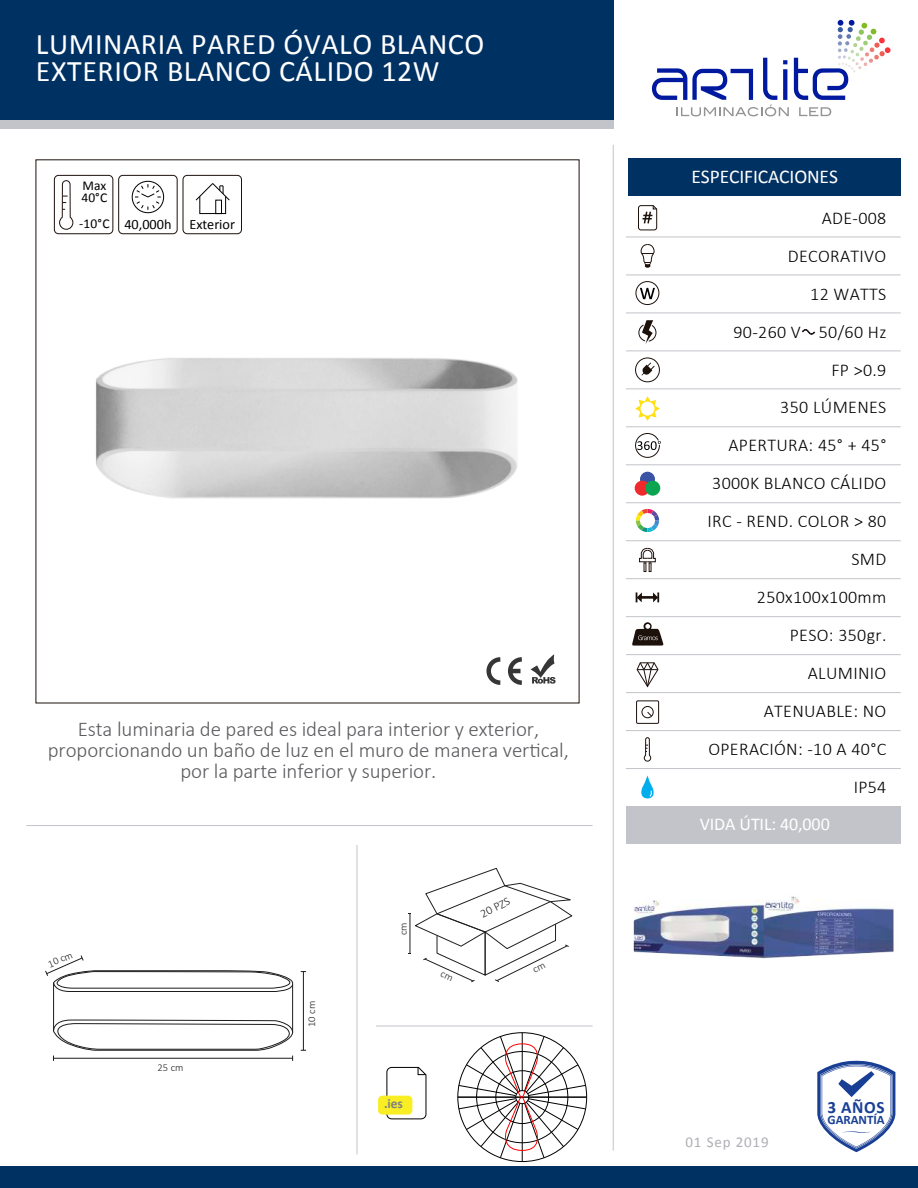
<style>
.page{position:relative;width:918px;height:1188px;background:#fff}
.page>*{position:absolute;margin:0;border:0;box-sizing:border-box;transform-origin:0 0}
.t1{font:30px/27px "Calibri";letter-spacing:.02em;color:#fff}
.t2{font:300 21px/21px "Calibri";letter-spacing:-.005em;color:#5b5b5f;text-align:center}
.t3{font:19.5px "Calibri";letter-spacing:-.005em;color:#fff}
.t4{font:300 18px/38px "Calibri";letter-spacing:.02em;color:#000;text-align:right}
.t5{font:18px "Calibri";letter-spacing:-.005em;color:#fff}
.t6{font:700 17.25px "Calibri";color:#193f95}
.t7{font:15px "Calibri";letter-spacing:.055em;color:#afaeb5}
.t8{font:14.25px "Calibri";color:#000}
.t9{font:13.5px/12px "Calibri";color:#000}
.t10{font:700 13.5px "Calibri";color:#7e8181}
.t11{font:700 12.9px "Calibri";letter-spacing:-.005em;color:#193f95}
.t12{font:300 12px "Calibri";color:#211e1e}
.t13{font:300 10.5px "Calibri";color:#1e1b1b}
.t14{font:300 10.5px "Calibri";color:#211e1e}
.s1{font-size:13.5px}
</style>
<div class="page">
<div style="left:629px;top:158px;width:272px;height:38px;background:#003163"></div>
<div style="left:0;top:120px;width:613px;height:9px;background:#c3c4ca"></div>
<div style="left:0;top:0;width:613px;height:120px;background:#003163"></div>
<div style="left:0;top:1167px;width:918px;height:21px;background:#003163"></div>
<hr style="left:357px;top:845px;width:1px;height:309px;background:#c3c4ca">
<hr style="left:626px;top:768px;width:275px;height:1px;background:#c3c4ca">
<hr style="left:626px;top:730px;width:275px;height:1px;background:#c3c4ca">
<hr style="left:626px;top:806px;width:275px;height:1px;background:#c3c4ca">
<hr style="left:626px;top:692px;width:275px;height:1px;background:#c3c4ca">
<hr style="left:626px;top:654px;width:275px;height:1px;background:#c3c4ca">
<hr style="left:626px;top:616px;width:275px;height:1px;background:#c3c4ca">
<hr style="left:626px;top:578px;width:275px;height:1px;background:#c3c4ca">
<hr style="left:626px;top:540px;width:275px;height:1px;background:#c3c4ca">
<hr style="left:626px;top:502px;width:275px;height:1px;background:#c3c4ca">
<hr style="left:626px;top:464px;width:275px;height:1px;background:#c3c4ca">
<hr style="left:626px;top:426px;width:275px;height:1px;background:#c3c4ca">
<hr style="left:626px;top:388px;width:275px;height:1px;background:#c3c4ca">
<hr style="left:626px;top:350px;width:275px;height:1px;background:#c3c4ca">
<hr style="left:626px;top:313px;width:275px;height:1px;background:#c3c4ca">
<hr style="left:626px;top:275px;width:275px;height:1px;background:#c3c4ca">
<hr style="left:626px;top:237px;width:275px;height:1px;background:#c3c4ca">
<hr style="left:613px;top:145px;width:1px;height:1006px;background:#c3c4ca">
<hr style="left:26px;top:825px;width:567px;height:1px;background:#c3c4ca">
<hr style="left:376px;top:1026px;width:217px;height:1px;background:#c3c4ca">
<svg style="left:386px;top:1066px;width:41px;height:54px"></svg>
<div style="left:378px;top:1096px;width:34px;height:19px;background:#f8ee23;border-radius:4px"></div>
<svg style="left:652px;top:20px;width:239px;height:96px"></svg>
<div style="left:626px;top:807px;width:275px;height:37px;background:#c3c4ca"></div>
<svg style="left:638px;top:205px;width:19px;height:26px"></svg>
<svg style="left:641px;top:244px;width:13px;height:24px"></svg>
<div style="left:636px;top:281px;width:23px;height:24px;border:1px solid #1d110c;border-radius:50%"></div>
<svg style="left:640px;top:288px;width:15px;height:11px"></svg>
<svg style="left:639px;top:320px;width:17px;height:24px"></svg>
<div style="left:635px;top:358px;width:25px;height:24px;border:1px solid #1d110c;border-radius:50%"></div>
<svg style="left:642px;top:362px;width:13px;height:14px"></svg>
<svg style="left:635px;top:396px;width:25px;height:25px"></svg>
<svg style="left:635px;top:433px;width:26px;height:25px"></svg>
<div style="left:640px;top:472px;width:15px;height:15px;background:#3a53a4;border-radius:50%"></div>
<div style="left:635px;top:481px;width:15px;height:15px;background:#ee2a2d;border-radius:50%"></div>
<div style="left:645px;top:481px;width:15px;height:15px;background:#0ba450;border-radius:50%"></div>
<svg style="left:635px;top:508px;width:25px;height:25px"></svg>
<svg style="left:639px;top:548px;width:17px;height:24px"></svg>
<svg style="left:636px;top:592px;width:23px;height:10px"></svg>
<svg style="left:632px;top:622px;width:32px;height:24px"></svg>
<svg style="left:637px;top:662px;width:21px;height:25px"></svg>
<div style="left:636px;top:701px;width:23px;height:23px;border:1px solid #1d110c"></div>
<div style="left:642px;top:706px;width:11px;height:12px;border:1px solid #1d110c;border-radius:50%"></div>
<svg style="left:647px;top:712px;width:5px;height:5px"></svg>
<svg style="left:644px;top:737px;width:7px;height:25px"></svg>
<svg style="left:641px;top:775px;width:13px;height:23px"></svg>
<svg style="left:486px;top:654px;width:70px;height:31px"></svg>
<div style="left:54px;top:175px;width:59px;height:59px;border:1px solid #1d110c;border-radius:4px"></div>
<svg style="left:59px;top:180px;width:12px;height:49px"></svg>
<div style="left:118px;top:175px;width:60px;height:59px;border:1px solid #1d110c;border-radius:4px"></div>
<div style="left:132px;top:181px;width:32px;height:32px;border:1px solid #000;border-radius:50%"></div>
<svg style="left:136px;top:184px;width:24px;height:2px"></svg>
<div style="left:183px;top:175px;width:59px;height:59px;border:1px solid #1d110c;border-radius:4px"></div>
<svg style="left:209px;top:183px;width:15px;height:3px"></svg>
<svg style="left:457px;top:1032px;width:130px;height:130px"></svg>
<hr style="left:303px;top:972px;width:1px;height:78px;background:#1e1b1b">
<svg style="left:45px;top:955px;width:249px;height:106px"></svg>
<img style="left:63px;top:186px;width:485px;height:484px">
<img style="left:633px;top:896px;width:261px;height:63px">
<svg style="left:802px;top:329px;width:13px;height:6px"></svg>
<svg style="left:817px;top:1061px;width:79px;height:91px"></svg>
<svg style="left:409px;top:868px;width:164px;height:114px"></svg>
<h1 class="t1" style="left:36px;top:31px;width:450px">LUMINARIA PARED ÓVALO BLANCO<br>EXTERIOR BLANCO CÁLIDO 12W</h1>
<p class="t9" style="left:82px;top:180px;width:27px">Max<br>40°C</p>
<p class="t8" style="left:79px;top:215px;width:94px"><span class="s1">-10°C</span> 40,000h</p>
<p class="t8" style="left:189px;top:215px;width:47px">Exterior</p>
<p class="t2" style="left:48px;top:718px;width:523px">Esta luminaria de pared es ideal para interior y exterior, proporcionando un baño de luz en el muro de manera vertical, por la parte inferior y superior.</p>
<p class="t13" style="left:46px;top:958px;width:27px;rotate:-24deg">10 cm</p>
<p class="t13" style="left:158px;top:1061px;width:27px">25 cm</p>
<p class="t13" style="left:305px;top:1027px;width:27px;rotate:-90deg">10 cm</p>
<p class="t14" style="left:397px;top:935px;width:14px;rotate:-90deg">cm</p>
<p class="t10" style="left:384px;top:1095px;width:20px">.ies</p>
<p class="t12" style="left:478px;top:907px;width:33px;rotate:-26deg">20 PZS</p>
<p class="t3" style="left:692px;top:164px;width:148px">ESPECIFICACIONES</p>
<p class="t4" style="left:707px;top:198px;width:181px">ADE-008<br>DECORATIVO<br>12 WATTS<br>90-260 V 50/60 Hz<br>FP &gt;0.9<br>350 LÚMENES<br>APERTURA: 45° + 45°<br>3000K BLANCO CÁLIDO<br>IRC - REND. COLOR &gt; 80<br>SMD<br>250x100x100mm<br>PESO: 350gr.<br>ALUMINIO<br>ATENUABLE: NO<br>OPERACIÓN: -10 A 40°C<br>IP54</p>
<p class="t5" style="left:700px;top:813px;width:132px">VIDA ÚTIL: 40,000</p>
<p class="t7" style="left:686px;top:1133px;width:85px">01 Sep 2019</p>
<p class="t6" style="left:827px;top:1096px;width:59px">3 AÑOS</p>
<p class="t11" style="left:828px;top:1111px;width:59px">GARANTÍA</p>
</div>
